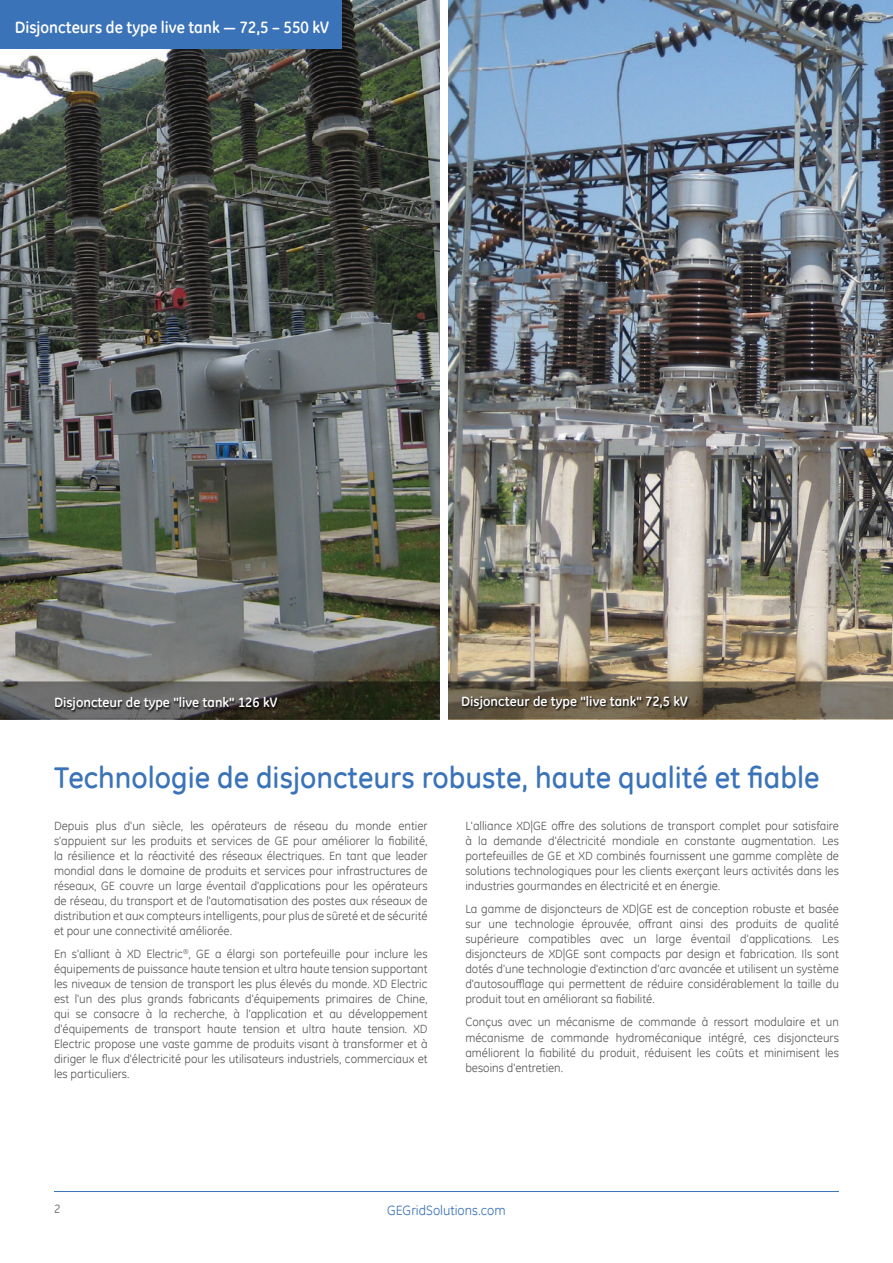
<style>
.page{position:relative;width:893px;height:1263px;background:#fff}
.page>*{position:absolute;margin:0;border:0;box-sizing:border-box;transform-origin:0 0}
.t1{font:500 30px "GE Inspira";color:#3b73b9}
.t2{font:700 16.5px "GE Inspira";color:#fff;scale:.96 1}
.t3{font:700 13.5px "GE Inspira";color:#fff}
.t4{font:13.5px "GE Inspira";color:#3b73b9}
.t5{font:12px/15px "GE Inspira";color:#58595b;text-align:justify}
</style>
<div class="page">
<hr style="left:54px;top:1191px;width:785px;height:1px;background:#3b73b9">
<img style="left:0;top:0;width:440px;height:681px">
<img style="left:448px;top:0;width:445px;height:681px">
<svg style="left:0;top:681px;width:893px;height:38px;background:#575245"></svg>
<svg style="left:462px;top:695px;width:229px;height:16px;background:#564b38"></svg>
<div style="left:440px;top:0;width:8px;height:723px;background:#fff"></div>
<svg style="left:55px;top:697px;width:225px;height:16px;background:#4b4949"></svg>
<div style="left:0;top:0;width:342px;height:49px;background:#3b73b9"></div>
<h2 class="t2" style="left:15px;top:16px;width:329px">Disjoncteurs de type live tank — 72,5 – 550 kV</h2>
<p class="t3" style="left:54px;top:694px;width:225px">Disjoncteur de type "live tank" 126 kV</p>
<p class="t3" style="left:461px;top:692px;width:228px">Disjoncteur de type "live tank" 72,5 kV</p>
<h1 class="t1" style="left:54px;top:760px;width:767px">Technologie de disjoncteurs robuste, haute qualité et fiable</h1>
<p class="t5" style="left:54px;top:818px;width:375px">Depuis plus d'un siècle, les opérateurs de réseau du monde entier s'appuient sur les produits et services de GE pour améliorer la fiabilité, la résilience et la réactivité des réseaux électriques. En tant que leader mondial dans le domaine de produits et services pour infrastructures de réseaux, GE couvre un large éventail d'applications pour les opérateurs de réseau, du transport et de l'automatisation des postes aux réseaux de distribution et aux compteurs intelligents, pour plus de sûreté et de sécurité et pour une connectivité améliorée.</p>
<p class="t5" style="left:54px;top:946px;width:375px">En s'alliant à XD Electric<sup>®</sup>, GE a élargi son portefeuille pour inclure les équipements de puissance haute tension et ultra haute tension supportant les niveaux de tension de transport les plus élevés du monde. XD Electric est l'un des plus grands fabricants d'équipements primaires de Chine, qui se consacre à la recherche, à l'application et au développement d'équipements de transport haute tension et ultra haute tension. XD Electric propose une vaste gamme de produits visant à transformer et à diriger le flux d'électricité pour les utilisateurs industriels, commerciaux et les particuliers.</p>
<p class="t5" style="left:465px;top:818px;width:375px">L'alliance XD|GE offre des solutions de transport complet pour satisfaire à la demande d'électricité mondiale en constante augmentation. Les portefeuilles de GE et XD combinés fournissent une gamme complète de solutions technologiques pour les clients exerçant leurs activités dans les industries gourmandes en électricité et en énergie.</p>
<p class="t5" style="left:465px;top:901px;width:375px">La gamme de disjoncteurs de XD|GE est de conception robuste et basée sur une technologie éprouvée, offrant ainsi des produits de qualité supérieure compatibles avec un large éventail d'applications. Les disjoncteurs de XD|GE sont compacts par design et fabrication. Ils sont dotés d'une technologie d'extinction d'arc avancée et utilisent un système d'autosoufflage qui permettent de réduire considérablement la taille du produit tout en améliorant sa fiabilité.</p>
<p class="t5" style="left:465px;top:1014px;width:375px">Conçus avec un mécanisme de commande à ressort modulaire et un mécanisme de commande hydromécanique intégré, ces disjoncteurs améliorent la fiabilité du produit, réduisent les coûts et minimisent les besoins d'entretien.</p>
<p class="t5" style="left:54px;top:1201px;width:8px">2</p>
<p class="t4" style="left:387px;top:1201px;width:120px">GEGridSolutions.com</p>
</div>
